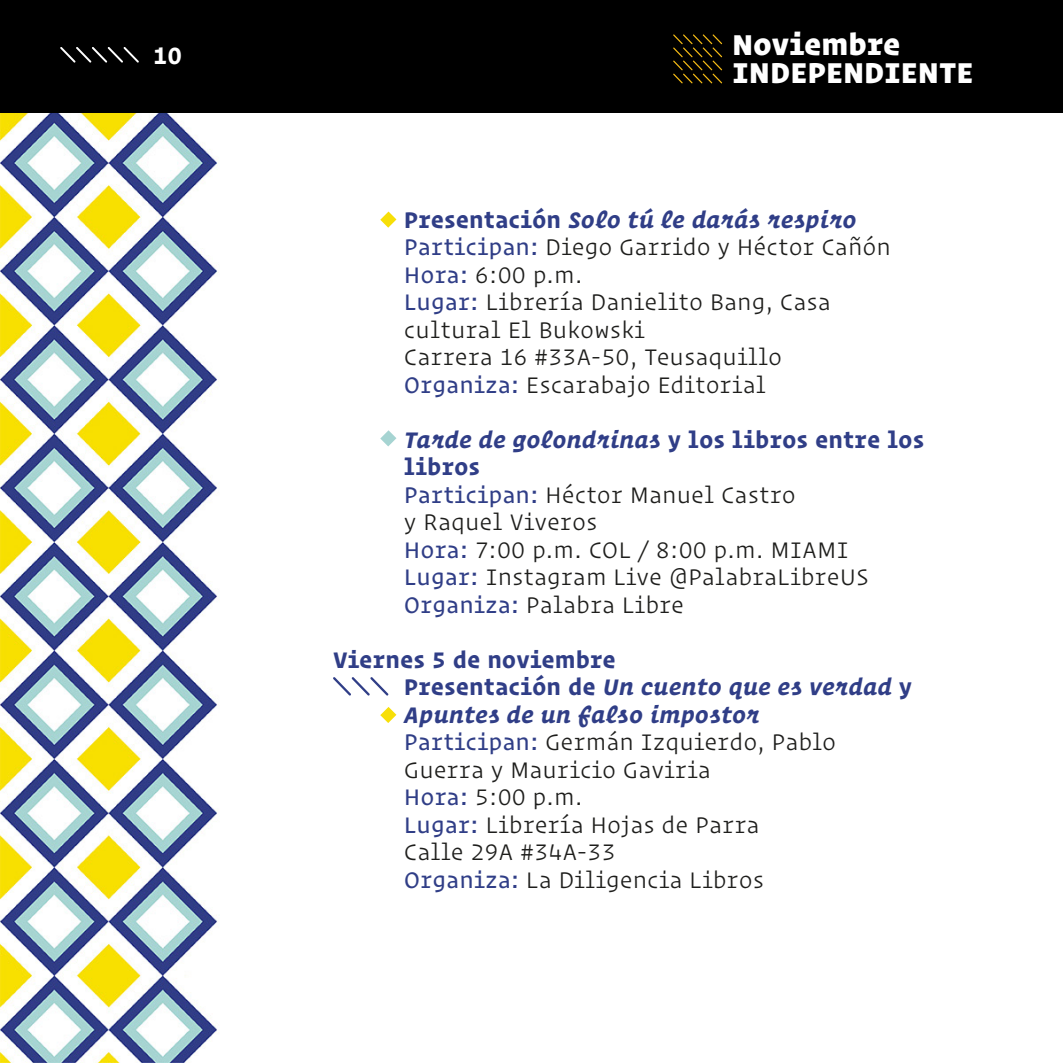
<style>
.page{position:relative;width:1063px;height:1063px;background:#fff}
.page>*{position:absolute;margin:0;border:0;box-sizing:border-box;transform-origin:0 0}
.t1{font:900 28.75px "Operator S Sm";color:#fff}
.t2{font:700 23.5px "Operator S Sm";color:#fff}
.t3{font:300 22.5px/27.5px "Operator S Sm";letter-spacing:-.005em;color:#1e1e1c}
.s1{font-weight:700;color:#303e87}
.s2{font-weight:700;font-style:italic;color:#303e87}
.s3{font-weight:400;color:#303e87}
</style>
<div class="page">
<img style="left:0;top:113px;width:397px;height:950px">
<div style="left:0;top:0;width:1063px;height:113px;background:#000"></div>
<svg style="left:673px;top:34px;width:49px;height:49px"></svg>
<svg style="left:60px;top:47px;width:79px;height:16px"></svg>
<svg style="left:333px;top:677px;width:55px;height:19px"></svg>
<svg style="left:380px;top:430px;width:16px;height:16px"></svg>
<svg style="left:380px;top:212px;width:16px;height:16px"></svg>
<svg style="left:380px;top:707px;width:16px;height:16px"></svg>
<p class="t2" style="left:153px;top:33px;width:31px">10</p>
<p class="t1" style="left:732px;top:28px;width:170px">Noviembre</p>
<p class="t1" style="left:732px;top:57px;width:243px">INDEPENDIENTE</p>
<p class="t3" style="left:404px;top:203px;width:489px"><span class="s1">Presentación</span> <span class="s2">Solo tú le darás respiro<br></span><span class="s3">Participan:</span> Diego Garrido y Héctor Cañón<br><span class="s3">Hora:</span> 6:00 p.m.<br><span class="s3">Lugar:</span> Librería Danielito Bang, Casa cultural El Bukowski<br>Carrera 16 #33A-50, Teusaquillo<br><span class="s3">Organiza:</span> Escarabajo Editorial</p>
<p class="t3" style="left:404px;top:423px;width:522px"><span class="s2">Tarde de golondrinas</span> <span class="s1">y los libros entre los libros<br></span><span class="s3">Participan:</span> Héctor Manuel Castro<br>y Raquel Viveros<br><span class="s3">Hora:</span> 7:00 p.m. COL / 8:00 p.m. MIAMI<br><span class="s3">Lugar:</span> Instagram Live @PalabraLibreUS<br><span class="s3">Organiza:</span> Palabra Libre</p>
<p class="t3" style="left:404px;top:643px;width:510px;text-indent:-71px"><span class="s1">Viernes 5 de noviembre<br>Presentación de</span> <span class="s2">Un cuento que es verdad</span> <span class="s1">y<br></span><span class="s2">Apuntes de un falso impostor<br></span><span class="s3">Participan:</span> Germán Izquierdo, Pablo<br>Guerra y Mauricio Gaviria<br><span class="s3">Hora:</span> 5:00 p.m.<br><span class="s3">Lugar:</span> Librería Hojas de Parra<br>Calle 29A #34A-33<br><span class="s3">Organiza:</span> La Diligencia Libros</p>
</div>
